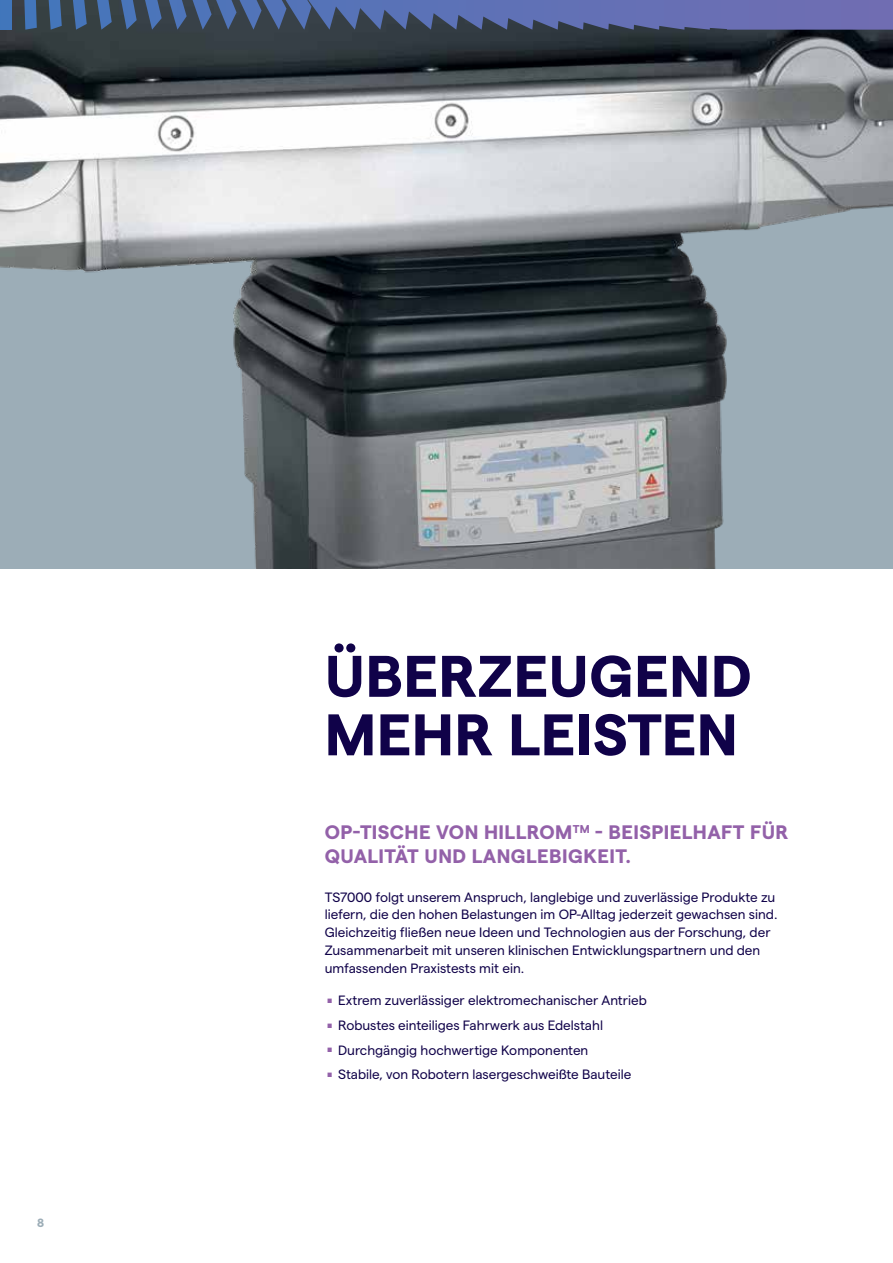
<style>
.page{position:relative;width:893px;height:1263px;background:#fff}
.page>*{position:absolute;margin:0;border:0;box-sizing:border-box;transform-origin:0 0}
.t1{font:700 58.5px/58.5px "Matter";letter-spacing:.01em;color:#100249}
.t2{font:42px "Matter SQ";color:#9361a9}
.t3{font:700 19.5px/24px "Matter";letter-spacing:.025em;color:#9361a9}
.t4{font:13.5px/18px "Matter";color:#100249}
.t5{font:700 12px "Matter";color:#9cadb7}
</style>
<div class="page">
<img style="left:0;top:30px;width:893px;height:538px">
<svg style="left:0;top:0;width:893px;height:30px;background:#526294"></svg>
<p class="t5" style="left:37px;top:1214px;width:9px">8</p>
<h1 class="t1" style="left:325px;top:642px;width:428px">ÜBERZEUGEND<br>MEHR LEISTEN</h1>
<h3 class="t3" style="left:325px;top:819px;width:465px">OP-TISCHE VON HILLROM<sup>TM</sup> - BEISPIELHAFT FÜR<br>QUALITÄT UND LANGLEBIGKEIT.</h3>
<p class="t4" style="left:325px;top:887px;width:454px">TS7000 folgt unserem Anspruch, langlebige und zuverlässige Produkte zu liefern, die den hohen Belastungen im OP-Alltag jederzeit gewachsen sind.<br>Gleichzeitig fließen neue Ideen und Technologien aus der Forschung, der Zusammenarbeit mit unseren klinischen Entwicklungspartnern und den umfassenden Praxistests mit ein.</p>
<h2 class="t2" style="left:325px;top:957px;width:11px">.</h2>
<p class="t4" style="left:338px;top:990px;width:310px">Extrem zuverlässiger elektromechanischer Antrieb</p>
<h2 class="t2" style="left:325px;top:982px;width:11px">.</h2>
<p class="t4" style="left:338px;top:1015px;width:266px">Robustes einteiliges Fahrwerk aus Edelstahl</p>
<h2 class="t2" style="left:325px;top:1007px;width:11px">.</h2>
<p class="t4" style="left:338px;top:1040px;width:252px">Durchgängig hochwertige Komponenten</p>
<h2 class="t2" style="left:325px;top:1031px;width:11px">.</h2>
<p class="t4" style="left:338px;top:1064px;width:295px">Stabile, von Robotern lasergeschweißte Bauteile</p>
</div>
